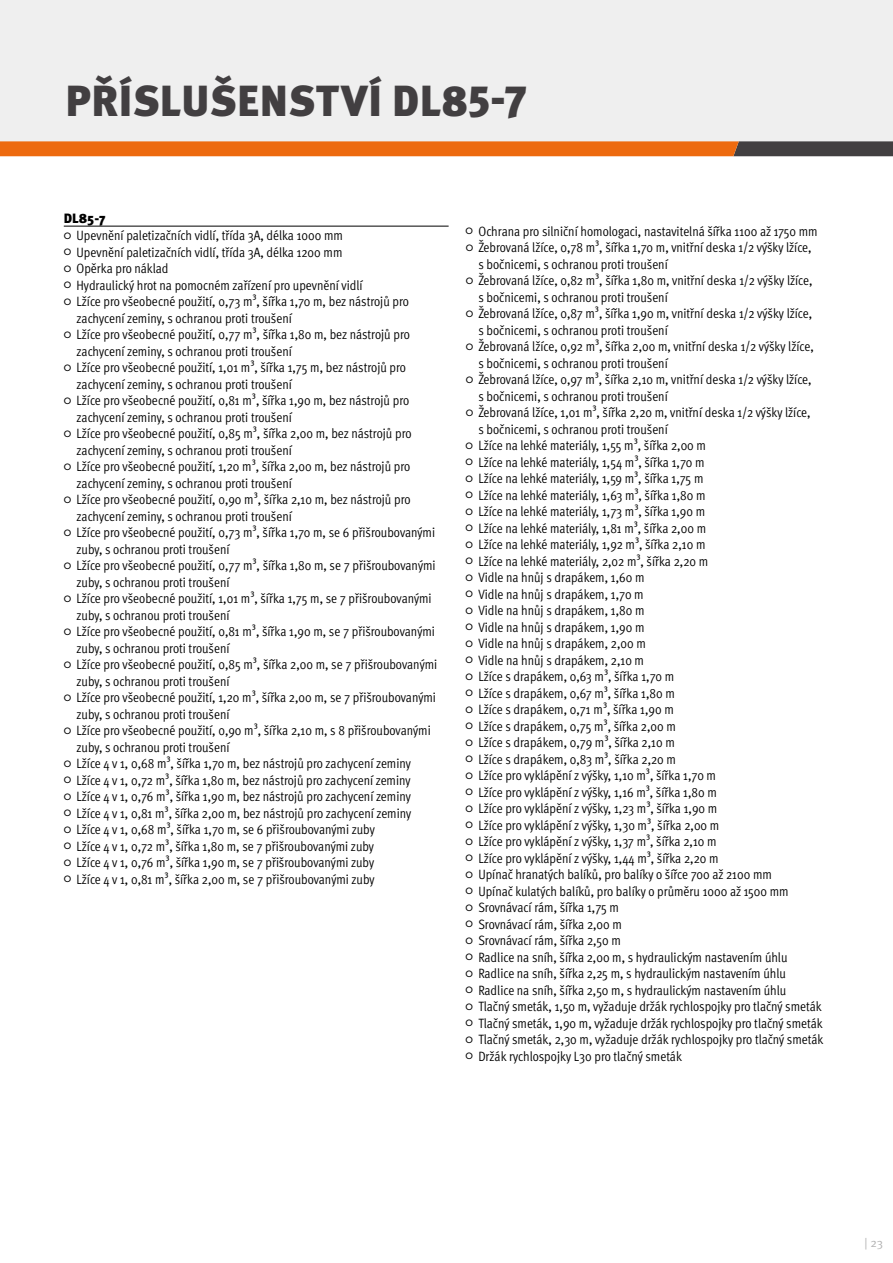
<style>
.page{position:relative;width:893px;height:1263px;background:#fff}
.page>*{position:absolute;margin:0;border:0;box-sizing:border-box;transform-origin:0 0}
.t1{font:900 43.5px "Meta Pro";letter-spacing:.01em;color:#423f41}
.t2{font:13.5px/16.5px "Meta Pro Cond Norm";color:#000}
.t3{font:900 13.5px "Meta Pro";color:#000}
.t4{font:12px "Meta Pro Norm";color:#b2b2b2}
.s1{font-family:"Meta Pro Norm";font-size:9px}
</style>
<div class="page">
<div style="left:0;top:0;width:893px;height:141px;background:#efefef"></div>
<svg style="left:0;top:141px;width:893px;height:15px;background:#cf661d"></svg>
<hr style="left:64px;top:226px;width:385px;height:1px;background:#000">
<h1 class="t1" style="left:65px;top:67px;width:463px">PŘÍSLUŠENSTVÍ DL85-7</h1>
<p class="t3" style="left:64px;top:207px;width:43px">DL85-7</p>
<p class="t2" style="left:64px;top:227px;width:281px"><span class="s1">○</span> Upevnění paletizačních vidlí, třída 3A, délka 1000 mm</p>
<p class="t2" style="left:64px;top:243px;width:280px"><span class="s1">○</span> Upevnění paletizačních vidlí, třída 3A, délka 1200 mm</p>
<p class="t2" style="left:64px;top:260px;width:106px"><span class="s1">○</span> Opěrka pro náklad</p>
<p class="t2" style="left:64px;top:276px;width:300px"><span class="s1">○</span> Hydraulický hrot na pomocném zařízení pro upevnění vidlí</p>
<p class="t2" style="left:77px;top:293px;width:334px;text-indent:-13px"><span class="s1">○</span> Lžíce pro všeobecné použití, 0,73 m³, šířka 1,70 m, bez nástrojů pro zachycení zeminy, s ochranou proti troušení</p>
<p class="t2" style="left:77px;top:326px;width:335px;text-indent:-13px"><span class="s1">○</span> Lžíce pro všeobecné použití, 0,77 m³, šířka 1,80 m, bez nástrojů pro zachycení zeminy, s ochranou proti troušení</p>
<p class="t2" style="left:77px;top:359px;width:331px;text-indent:-13px"><span class="s1">○</span> Lžíce pro všeobecné použití, 1,01 m³, šířka 1,75 m, bez nástrojů pro zachycení zeminy, s ochranou proti troušení</p>
<p class="t2" style="left:77px;top:392px;width:334px;text-indent:-13px"><span class="s1">○</span> Lžíce pro všeobecné použití, 0,81 m³, šířka 1,90 m, bez nástrojů pro zachycení zeminy, s ochranou proti troušení</p>
<p class="t2" style="left:77px;top:425px;width:336px;text-indent:-13px"><span class="s1">○</span> Lžíce pro všeobecné použití, 0,85 m³, šířka 2,00 m, bez nástrojů pro zachycení zeminy, s ochranou proti troušení</p>
<p class="t2" style="left:77px;top:458px;width:335px;text-indent:-13px"><span class="s1">○</span> Lžíce pro všeobecné použití, 1,20 m³, šířka 2,00 m, bez nástrojů pro zachycení zeminy, s ochranou proti troušení</p>
<p class="t2" style="left:77px;top:491px;width:336px;text-indent:-13px"><span class="s1">○</span> Lžíce pro všeobecné použití, 0,90 m³, šířka 2,10 m, bez nástrojů pro zachycení zeminy, s ochranou proti troušení</p>
<p class="t2" style="left:77px;top:524px;width:360px;text-indent:-13px"><span class="s1">○</span> Lžíce pro všeobecné použití, 0,73 m³, šířka 1,70 m, se 6 přišroubovanými zuby, s ochranou proti troušení</p>
<p class="t2" style="left:77px;top:557px;width:361px;text-indent:-13px"><span class="s1">○</span> Lžíce pro všeobecné použití, 0,77 m³, šířka 1,80 m, se 7 přišroubovanými zuby, s ochranou proti troušení</p>
<p class="t2" style="left:77px;top:590px;width:357px;text-indent:-13px"><span class="s1">○</span> Lžíce pro všeobecné použití, 1,01 m³, šířka 1,75 m, se 7 přišroubovanými zuby, s ochranou proti troušení</p>
<p class="t2" style="left:77px;top:623px;width:360px;text-indent:-13px"><span class="s1">○</span> Lžíce pro všeobecné použití, 0,81 m³, šířka 1,90 m, se 7 přišroubovanými zuby, s ochranou proti troušení</p>
<p class="t2" style="left:77px;top:656px;width:362px;text-indent:-13px"><span class="s1">○</span> Lžíce pro všeobecné použití, 0,85 m³, šířka 2,00 m, se 7 přišroubovanými zuby, s ochranou proti troušení</p>
<p class="t2" style="left:77px;top:689px;width:361px;text-indent:-13px"><span class="s1">○</span> Lžíce pro všeobecné použití, 1,20 m³, šířka 2,00 m, se 7 přišroubovanými zuby, s ochranou proti troušení</p>
<p class="t2" style="left:77px;top:722px;width:356px;text-indent:-13px"><span class="s1">○</span> Lžíce pro všeobecné použití, 0,90 m³, šířka 2,10 m, s 8 přišroubovanými zuby, s ochranou proti troušení</p>
<p class="t2" style="left:64px;top:755px;width:349px"><span class="s1">○</span> Lžíce 4 v 1, 0,68 m³, šířka 1,70 m, bez nástrojů pro zachycení zeminy</p>
<p class="t2" style="left:64px;top:771px;width:348px"><span class="s1">○</span> Lžíce 4 v 1, 0,72 m³, šířka 1,80 m, bez nástrojů pro zachycení zeminy</p>
<p class="t2" style="left:64px;top:788px;width:349px"><span class="s1">○</span> Lžíce 4 v 1, 0,76 m³, šířka 1,90 m, bez nástrojů pro zachycení zeminy</p>
<p class="t2" style="left:64px;top:804px;width:349px"><span class="s1">○</span> Lžíce 4 v 1, 0,81 m³, šířka 2,00 m, bez nástrojů pro zachycení zeminy</p>
<p class="t2" style="left:64px;top:821px;width:313px"><span class="s1">○</span> Lžíce 4 v 1, 0,68 m³, šířka 1,70 m, se 6 přišroubovanými zuby</p>
<p class="t2" style="left:64px;top:837px;width:312px"><span class="s1">○</span> Lžíce 4 v 1, 0,72 m³, šířka 1,80 m, se 7 přišroubovanými zuby</p>
<p class="t2" style="left:64px;top:854px;width:312px"><span class="s1">○</span> Lžíce 4 v 1, 0,76 m³, šířka 1,90 m, se 7 přišroubovanými zuby</p>
<p class="t2" style="left:64px;top:870px;width:312px"><span class="s1">○</span> Lžíce 4 v 1, 0,81 m³, šířka 2,00 m, se 7 přišroubovanými zuby</p>
<p class="t2" style="left:466px;top:222px;width:353px"><span class="s1">○</span> Ochrana pro silniční homologaci, nastavitelná šířka 1100 až 1750 mm</p>
<p class="t2" style="left:478px;top:238px;width:335px;text-indent:-13px"><span class="s1">○</span> Žebrovaná lžíce, 0,78 m³, šířka 1,70 m, vnitřní deska 1/2 výšky lžíce, s bočnicemi, s ochranou proti troušení</p>
<p class="t2" style="left:478px;top:271px;width:336px;text-indent:-13px"><span class="s1">○</span> Žebrovaná lžíce, 0,82 m³, šířka 1,80 m, vnitřní deska 1/2 výšky lžíce, s bočnicemi, s ochranou proti troušení</p>
<p class="t2" style="left:478px;top:304px;width:335px;text-indent:-13px"><span class="s1">○</span> Žebrovaná lžíce, 0,87 m³, šířka 1,90 m, vnitřní deska 1/2 výšky lžíce, s bočnicemi, s ochranou proti troušení</p>
<p class="t2" style="left:478px;top:337px;width:337px;text-indent:-13px"><span class="s1">○</span> Žebrovaná lžíce, 0,92 m³, šířka 2,00 m, vnitřní deska 1/2 výšky lžíce, s bočnicemi, s ochranou proti troušení</p>
<p class="t2" style="left:478px;top:370px;width:335px;text-indent:-13px"><span class="s1">○</span> Žebrovaná lžíce, 0,97 m³, šířka 2,10 m, vnitřní deska 1/2 výšky lžíce, s bočnicemi, s ochranou proti troušení</p>
<p class="t2" style="left:478px;top:403px;width:334px;text-indent:-13px"><span class="s1">○</span> Žebrovaná lžíce, 1,01 m³, šířka 2,20 m, vnitřní deska 1/2 výšky lžíce, s bočnicemi, s ochranou proti troušení</p>
<p class="t2" style="left:466px;top:436px;width:242px"><span class="s1">○</span> Lžíce na lehké materiály, 1,55 m³, šířka 2,00 m</p>
<p class="t2" style="left:466px;top:453px;width:240px"><span class="s1">○</span> Lžíce na lehké materiály, 1,54 m³, šířka 1,70 m</p>
<p class="t2" style="left:466px;top:469px;width:239px"><span class="s1">○</span> Lžíce na lehké materiály, 1,59 m³, šířka 1,75 m</p>
<p class="t2" style="left:466px;top:486px;width:241px"><span class="s1">○</span> Lžíce na lehké materiály, 1,63 m³, šířka 1,80 m</p>
<p class="t2" style="left:466px;top:502px;width:241px"><span class="s1">○</span> Lžíce na lehké materiály, 1,73 m³, šířka 1,90 m</p>
<p class="t2" style="left:466px;top:519px;width:242px"><span class="s1">○</span> Lžíce na lehké materiály, 1,81 m³, šířka 2,00 m</p>
<p class="t2" style="left:466px;top:535px;width:241px"><span class="s1">○</span> Lžíce na lehké materiály, 1,92 m³, šířka 2,10 m</p>
<p class="t2" style="left:466px;top:552px;width:244px"><span class="s1">○</span> Lžíce na lehké materiály, 2,02 m³, šířka 2,20 m</p>
<p class="t2" style="left:466px;top:568px;width:180px"><span class="s1">○</span> Vidle na hnůj s drapákem, 1,60 m</p>
<p class="t2" style="left:466px;top:585px;width:180px"><span class="s1">○</span> Vidle na hnůj s drapákem, 1,70 m</p>
<p class="t2" style="left:466px;top:601px;width:180px"><span class="s1">○</span> Vidle na hnůj s drapákem, 1,80 m</p>
<p class="t2" style="left:466px;top:618px;width:180px"><span class="s1">○</span> Vidle na hnůj s drapákem, 1,90 m</p>
<p class="t2" style="left:466px;top:634px;width:182px"><span class="s1">○</span> Vidle na hnůj s drapákem, 2,00 m</p>
<p class="t2" style="left:466px;top:651px;width:180px"><span class="s1">○</span> Vidle na hnůj s drapákem, 2,10 m</p>
<p class="t2" style="left:466px;top:667px;width:210px"><span class="s1">○</span> Lžíce s drapákem, 0,63 m³, šířka 1,70 m</p>
<p class="t2" style="left:466px;top:684px;width:211px"><span class="s1">○</span> Lžíce s drapákem, 0,67 m³, šířka 1,80 m</p>
<p class="t2" style="left:466px;top:700px;width:210px"><span class="s1">○</span> Lžíce s drapákem, 0,71 m³, šířka 1,90 m</p>
<p class="t2" style="left:466px;top:717px;width:212px"><span class="s1">○</span> Lžíce s drapákem, 0,75 m³, šířka 2,00 m</p>
<p class="t2" style="left:466px;top:733px;width:211px"><span class="s1">○</span> Lžíce s drapákem, 0,79 m³, šířka 2,10 m</p>
<p class="t2" style="left:466px;top:750px;width:212px"><span class="s1">○</span> Lžíce s drapákem, 0,83 m³, šířka 2,20 m</p>
<p class="t2" style="left:466px;top:766px;width:252px"><span class="s1">○</span> Lžíce pro vyklápění z výšky, 1,10 m³, šířka 1,70 m</p>
<p class="t2" style="left:466px;top:783px;width:253px"><span class="s1">○</span> Lžíce pro vyklápění z výšky, 1,16 m³, šířka 1,80 m</p>
<p class="t2" style="left:466px;top:799px;width:253px"><span class="s1">○</span> Lžíce pro vyklápění z výšky, 1,23 m³, šířka 1,90 m</p>
<p class="t2" style="left:466px;top:816px;width:255px"><span class="s1">○</span> Lžíce pro vyklápění z výšky, 1,30 m³, šířka 2,00 m</p>
<p class="t2" style="left:466px;top:832px;width:252px"><span class="s1">○</span> Lžíce pro vyklápění z výšky, 1,37 m³, šířka 2,10 m</p>
<p class="t2" style="left:466px;top:849px;width:255px"><span class="s1">○</span> Lžíce pro vyklápění z výšky, 1,44 m³, šířka 2,20 m</p>
<p class="t2" style="left:466px;top:865px;width:308px"><span class="s1">○</span> Upínač hranatých balíků, pro balíky o šířce 700 až 2100 mm</p>
<p class="t2" style="left:466px;top:882px;width:324px"><span class="s1">○</span> Upínač kulatých balíků, pro balíky o průměru 1000 až 1500 mm</p>
<p class="t2" style="left:466px;top:898px;width:155px"><span class="s1">○</span> Srovnávací rám, šířka 1,75 m</p>
<p class="t2" style="left:466px;top:915px;width:158px"><span class="s1">○</span> Srovnávací rám, šířka 2,00 m</p>
<p class="t2" style="left:466px;top:931px;width:157px"><span class="s1">○</span> Srovnávací rám, šířka 2,50 m</p>
<p class="t2" style="left:466px;top:948px;width:323px"><span class="s1">○</span> Radlice na sníh, šířka 2,00 m, s hydraulickým nastavením úhlu</p>
<p class="t2" style="left:466px;top:964px;width:322px"><span class="s1">○</span> Radlice na sníh, šířka 2,25 m, s hydraulickým nastavením úhlu</p>
<p class="t2" style="left:466px;top:981px;width:322px"><span class="s1">○</span> Radlice na sníh, šířka 2,50 m, s hydraulickým nastavením úhlu</p>
<p class="t2" style="left:466px;top:997px;width:358px"><span class="s1">○</span> Tlačný smeták, 1,50 m, vyžaduje držák rychlospojky pro tlačný smeták</p>
<p class="t2" style="left:466px;top:1014px;width:359px"><span class="s1">○</span> Tlačný smeták, 1,90 m, vyžaduje držák rychlospojky pro tlačný smeták</p>
<p class="t2" style="left:466px;top:1030px;width:359px"><span class="s1">○</span> Tlačný smeták, 2,30 m, vyžaduje držák rychlospojky pro tlačný smeták</p>
<p class="t2" style="left:466px;top:1047px;width:218px"><span class="s1">○</span> Držák rychlospojky L30 pro tlačný smeták</p>
<p class="t4" style="left:865px;top:1233px;width:20px">| 23</p>
</div>
